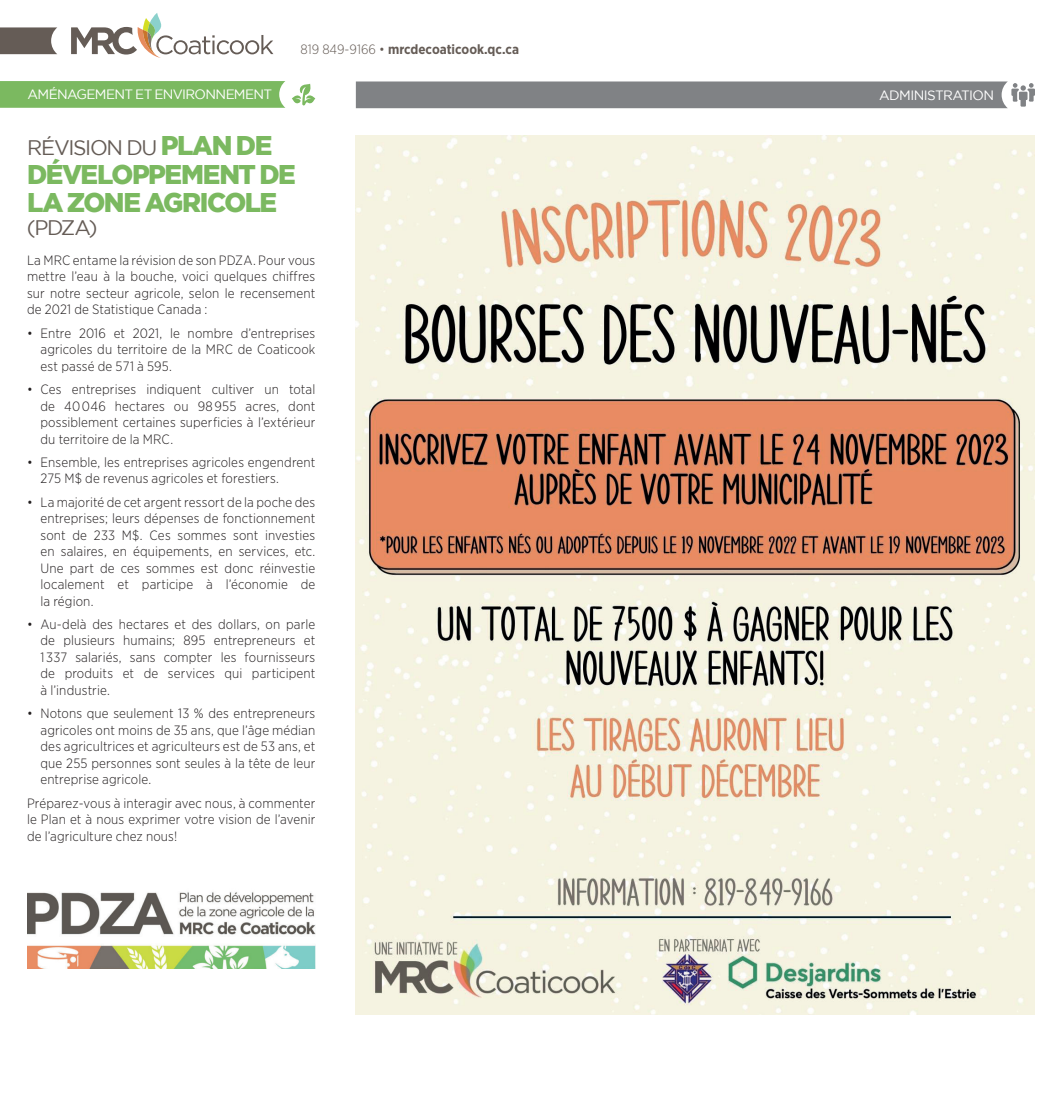
<style>
.page{position:relative;width:1062px;height:1104px;background:#fff}
.page>*{position:absolute;margin:0;border:0;box-sizing:border-box;transform-origin:0 0}
.t1{font:900 27px/28.5px "Gotham";letter-spacing:-.055em;color:#7bb960}
.t2{font:21px "Gotham";letter-spacing:-.06em;color:#655c56}
.t3{font:300 13.5px/16.5px "Gotham Narrow";letter-spacing:.01em;color:#231f20;text-align:justify}
.t4{font:13.5px "Gotham";letter-spacing:-.05em;color:#fff}
.t5{font:700 13.5px "Gotham Narrow";color:#655c56}
.s1{font-weight:300}
.s2{font-weight:900;font-size:27px;color:#7bb960}
</style>
<div class="page">
<svg style="left:71px;top:13px;width:202px;height:45px"></svg>
<svg style="left:0;top:27px;width:57px;height:27px;background:#726964"></svg>
<div style="left:356px;top:81px;width:679px;height:27px;background:#808285"></div>
<img style="left:356px;top:136px;width:679px;height:878px">
<svg style="left:0;top:81px;width:285px;height:27px;background:#7eba63"></svg>
<svg style="left:292px;top:83px;width:23px;height:22px"></svg>
<img style="left:27px;top:892px;width:288px;height:76px">
<p class="t4" style="left:28px;top:87px;width:246px">AMÉNAGEMENT ET ENVIRONNEMENT</p>
<p class="t5" style="left:300px;top:41px;width:220px"><span class="s1">819 849-9166 •</span> mrcdecoaticook.qc.ca</p>
<h2 class="t2" style="left:27px;top:136px;width:247px">RÉVISION DU <span class="s2">PLAN DE</span></h2>
<h1 class="t1" style="left:27px;top:159px;width:270px">DÉVELOPPEMENT DE<br>LA ZONE AGRICOLE</h1>
<h2 class="t2" style="left:27px;top:216px;width:72px">(PDZA)</h2>
<p class="t3" style="left:27px;top:251px;width:290px">La MRC entame la révision de son PDZA. Pour vous mettre l’eau à la bouche, voici quelques chiffres sur notre secteur agricole, selon le recensement de 2021 de Statistique Canada :</p>
<p class="t3" style="left:40px;top:324px;width:276px;text-indent:-14px">• Entre 2016 et 2021, le nombre d’entreprises agricoles du territoire de la MRC de Coaticook est passé de 571 à 595.</p>
<p class="t3" style="left:40px;top:380px;width:276px;text-indent:-14px">• Ces entreprises indiquent cultiver un total de 40 046 hectares ou 98 955 acres, dont possiblement certaines superficies à l’extérieur du territoire de la MRC.</p>
<p class="t3" style="left:40px;top:453px;width:276px;text-indent:-14px">• Ensemble, les entreprises agricoles engendrent<br>275 M$ de revenus agricoles et forestiers.</p>
<p class="t3" style="left:40px;top:493px;width:276px;text-indent:-14px">• La majorité de cet argent ressort de la poche des entreprises; leurs dépenses de fonctionnement sont de 233 M$. Ces sommes sont investies en salaires, en équipements, en services, etc.<br>Une part de ces sommes est donc réinvestie localement et participe à l’économie de la région.</p>
<p class="t3" style="left:40px;top:615px;width:276px;text-indent:-14px">• Au-delà des hectares et des dollars, on parle de plusieurs humains; 895 entrepreneurs et 1 337 salariés, sans compter les fournisseurs de produits et de services qui participent à l’industrie.</p>
<p class="t3" style="left:40px;top:704px;width:276px;text-indent:-14px">• Notons que seulement 13 % des entrepreneurs agricoles ont moins de 35 ans, que l’âge médian des agricultrices et agriculteurs est de 53 ans, et que 255 personnes sont seules à la tête de leur entreprise agricole.</p>
<p class="t3" style="left:27px;top:794px;width:290px">Préparez-vous à interagir avec nous, à commenter le Plan et à nous exprimer votre vision de l’avenir de l’agriculture chez nous!</p>
<p class="t4" style="left:879px;top:87px;width:116px">ADMINISTRATION</p>
</div>
